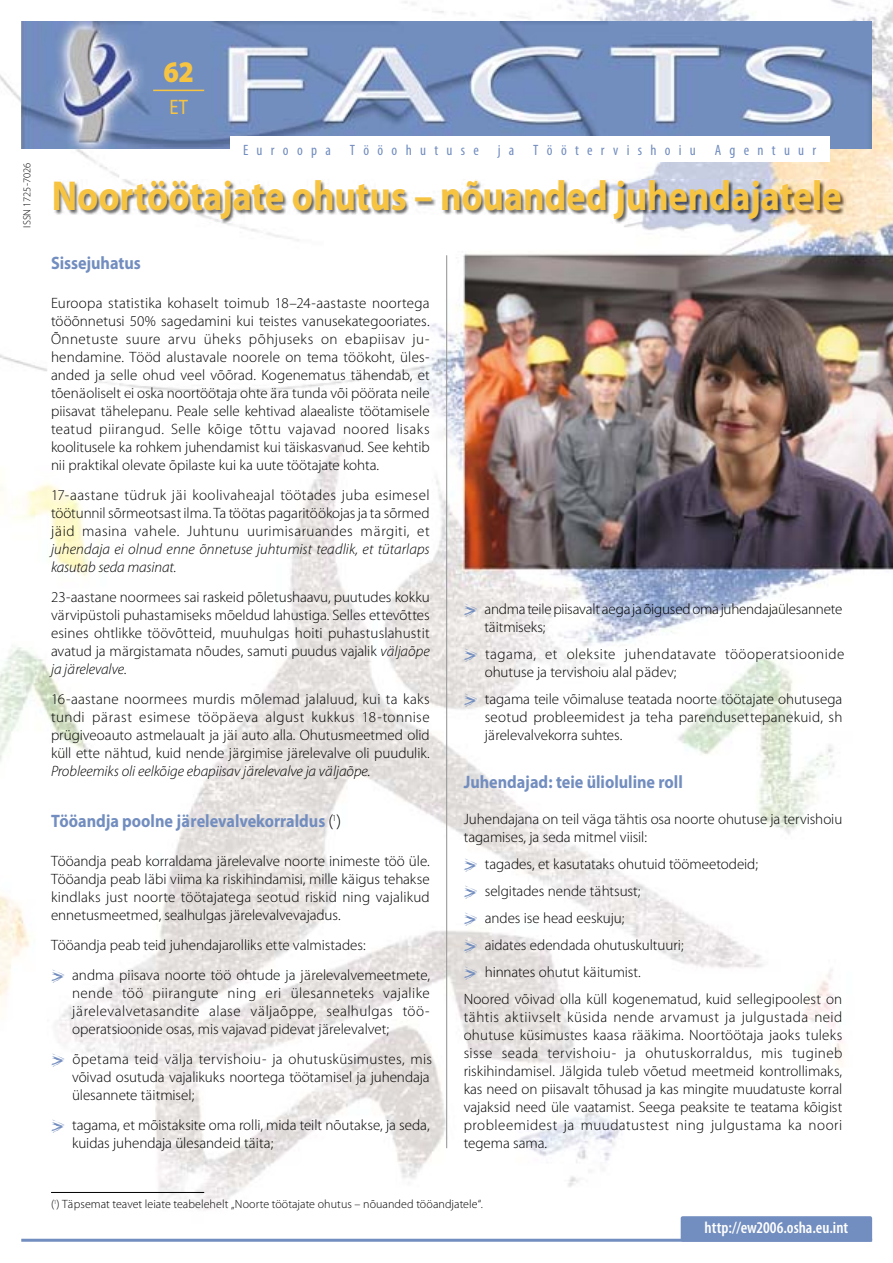
<style>
.page{position:relative;width:893px;height:1263px;background:#fff}
.page>*{position:absolute;margin:0;border:0;box-sizing:border-box;transform-origin:0 0}
.t1{font:700 42px "Myriad Pro";letter-spacing:-.005em;color:#f7c442;scale:.88 1}
.t2{font:900 30px "Myriad Pro";color:#f7c442;scale:.9 1}
.t3{font:21px "Myriad Pro";color:#f7c442;scale:.88 1}
.t4{font:700 18px "Myriad Pro";color:#728dbf;scale:.9 1}
.t5{font:600 condensed 16.5px "Myriad Pro";color:#fff}
.t6{font:300 15px/18px "Myriad Pro";color:#000;text-align:justify}
.t7{font:italic 300 15px/18px "Myriad Pro";color:#000}
.t8{font:300 15px/18px "Myriad Pro";letter-spacing:.025em;color:#000}
.t9{font:condensed 15px "Myriad Pro";letter-spacing:.55em;color:#728dbf}
.t10{font:300 12px "Myriad Pro";letter-spacing:.005em;color:#000}
.t11{font:300 10.5px "Myriad Pro";color:#000}
.s1{font-style:italic}
.s2{font-weight:300;color:#000}
</style>
<div class="page">
<img style="left:0;top:0;width:892px;height:1242px">
<hr style="left:21px;top:1239px;width:851px;height:3px;background:#728dbf">
<img style="left:53px;top:180px;width:792px;height:44px">
<hr style="left:51px;top:1192px;width:153px;height:1px;background:#000">
<img style="left:21px;top:21px;width:850px;height:128px">
<div style="left:680px;top:1216px;width:192px;height:26px;background:#728dbf;border-radius:2px"></div>
<hr style="left:153px;top:90px;width:51px;height:1px;background:#f7c442">
<div style="left:230px;top:136px;width:599px;height:26px;background:#fff"></div>
<hr style="left:446px;top:255px;width:1px;height:893px;background:#909090">
<p class="t11" style="left:23px;top:228px;width:66px;rotate:-90deg">ISSN 1725-7026</p>
<h2 class="t2" style="left:163px;top:61px;width:36px">62</h2>
<h3 class="t3" style="left:169px;top:99px;width:22px">ET</h3>
<p class="t9" style="left:243px;top:144px;width:89px">Euroopa</p>
<p class="t9" style="left:350px;top:144px;width:131px">Tööohutuse</p>
<p class="t9" style="left:498px;top:144px;width:18px">j a</p>
<p class="t9" style="left:533px;top:144px;width:164px">Töötervishoiu</p>
<p class="t9" style="left:714px;top:144px;width:103px">Agentuur</p>
<h1 class="t1" style="left:52px;top:180px;width:899px">Noortöötajate ohutus – nõuanded juhendajatele</h1>
<p class="t4" style="left:51px;top:256px;width:101px">Sissejuhatus</p>
<p class="t6" style="left:51px;top:295px;width:380px">Euroopa statistika kohaselt toimub 18–24-aastaste noortega tööõnnetusi 50% sagedamini kui teistes vanusekategooriates.<br>Õnnetuste suure arvu üheks põhjuseks on ebapiisav ju&shy;hendamine. Tööd alustavale noorele on tema töökoht, üles&shy;anded ja selle ohud veel võõrad. Kogenematus tähendab, et tõenäoliselt ei oska noortöötaja ohte ära tunda või pöörata neile piisavat tähelepanu. Peale selle kehtivad alaealiste töötamisele teatud piirangud. Selle kõige tõttu vajavad noored lisaks koolitusele ka rohkem juhendamist kui täiskasvanud. See kehtib nii praktikal olevate õpilaste kui ka uute töötajate kohta.</p>
<p class="t6" style="left:51px;top:487px;width:380px">17-aastane tüdruk jäi koolivaheajal töötades juba esimesel töötunnil sõrmeotsast ilma. Ta töötas pagaritöökojas ja ta sõrmed jäid masina vahele. Juhtunu uurimisaruandes märgiti, et</p>
<p class="t7" style="left:51px;top:541px;width:380px">juhendaja ei olnud enne õnnetuse juhtumist teadlik, et tütarlaps kasutab seda masinat.</p>
<p class="t6" style="left:51px;top:589px;width:380px">23-aastane noormees sai raskeid põletushaavu, puutudes kokku värvipüstoli puhastamiseks mõeldud lahustiga. Selles ettevõttes esines ohtlikke töövõtteid, muuhulgas hoiti puhastuslahustit avatud ja märgistamata nõudes, samuti puudus vajalik <span class="s1">väljaõpe ja järelevalve</span>.</p>
<p class="t6" style="left:51px;top:691px;width:380px">16-aastane noormees murdis mõlemad jalaluud, kui ta kaks tundi pärast esimese tööpäeva algust kukkus 18-tonnise prügiveoauto astmelaualt ja jäi auto alla. Ohutusmeetmed olid küll ette nähtud, kuid nende järgimise järelevalve oli puudulik.</p>
<p class="t7" style="left:51px;top:763px;width:321px">Probleemiks oli eelkõige ebapiisav järelevalve ja väljaõpe.</p>
<p class="t4" style="left:51px;top:814px;width:324px">Tööandja poolne järelevalvekorraldus <span class="s2">(</span><sup>1</sup><span class="s2">)</span></p>
<p class="t6" style="left:51px;top:853px;width:380px">Tööandja peab korraldama järelevalve noorte inimeste töö üle.<br>Tööandja peab läbi viima ka riskihindamisi, mille käigus tehakse kindlaks just noorte töötajatega seotud riskid ning vajalikud ennetusmeetmed, sealhulgas järelevalvevajadus.</p>
<p class="t6" style="left:51px;top:931px;width:380px;line-height:30px">Tööandja peab teid juhendajarolliks ette valmistades:<br><sub>&gt;</sub> andma piisava noorte töö ohtude ja järelevalvemeetmete,</p>
<p class="t6" style="left:72px;top:986px;width:359px">nende töö piirangute ning eri ülesanneteks vajalike järelevalvetasandite alase väljaõppe, sealhulgas töö&shy;operatsioonide osas, mis vajavad pidevat järelevalvet;</p>
<p class="t6" style="left:72px;top:1052px;width:361px;text-align:left;text-indent:-21px"><sub>&gt;</sub> õpetama teid välja tervishoiu- ja ohutusküsimustes, mis võivad osutuda vajalikuks noortega töötamisel ja juhendaja ülesannete täitmisel;</p>
<p class="t6" style="left:72px;top:1118px;width:359px;text-indent:-21px"><sub>&gt;</sub> tagama, et mõistaksite oma rolli, mida teilt nõutakse, ja seda, kuidas juhendaja ülesandeid täita;</p>
<p class="t6" style="left:484px;top:601px;width:359px;text-indent:-21px"><sub>&gt;</sub> andma teile piisavalt aega ja õigused oma juhendajaülesannete täitmiseks;</p>
<p class="t8" style="left:484px;top:646px;width:361px;text-indent:-21px"><sub>&gt;</sub> tagama, et oleksite juhendatavate tööoperatsioonide ohutuse ja tervishoiu alal pädev;</p>
<p class="t6" style="left:484px;top:691px;width:359px;text-indent:-21px"><sub>&gt;</sub> tagama teile võimaluse teatada noorte töötajate ohutusega seotud probleemidest ja teha parendusettepanekuid, sh järelevalvekorra suhtes.</p>
<p class="t4" style="left:463px;top:775px;width:245px">Juhendajad: teie ülioluline roll</p>
<p class="t6" style="left:463px;top:811px;width:380px">Juhendajana on teil väga tähtis osa noorte ohutuse ja tervishoiu tagamises, ja seda mitmel viisil:</p>
<p class="t6" style="left:463px;top:852px;width:380px;line-height:27px;text-align:left"><sub>&gt;</sub> tagades, et kasutataks ohutuid töömeetodeid;<br><sub>&gt;</sub> selgitades nende tähtsust;<br><sub>&gt;</sub> andes ise head eeskuju;<br><sub>&gt;</sub> aidates edendada ohutuskultuuri;<br><sub>&gt;</sub> hinnates ohutut käitumist.<br>Noored võivad olla küll kogenematud, kuid sellegipoolest on</p>
<p class="t6" style="left:463px;top:1009px;width:380px">tähtis aktiivselt küsida nende arvamust ja julgustada neid ohutuse küsimustes kaasa rääkima. Noortöötaja jaoks tuleks sisse seada tervishoiu- ja ohutuskorraldus, mis tugineb riskihindamisel. Jälgida tuleb võetud meetmeid kontrollimaks, kas need on piisavalt tõhusad ja kas mingite muudatuste korral vajaksid need üle vaatamist. Seega peaksite te teatama kõigist probleemidest ja muudatustest ning julgustama ka noori tegema sama.</p>
<p class="t10" style="left:51px;top:1199px;width:433px">(<sup>1</sup>) Täpsemat teavet leiate teabelehelt „Noorte töötajate ohutus – nõuanded tööandjatele“.</p>
<p class="t5" style="left:704px;top:1222px;width:145px">http://ew2006.osha.eu.int</p>
</div>
